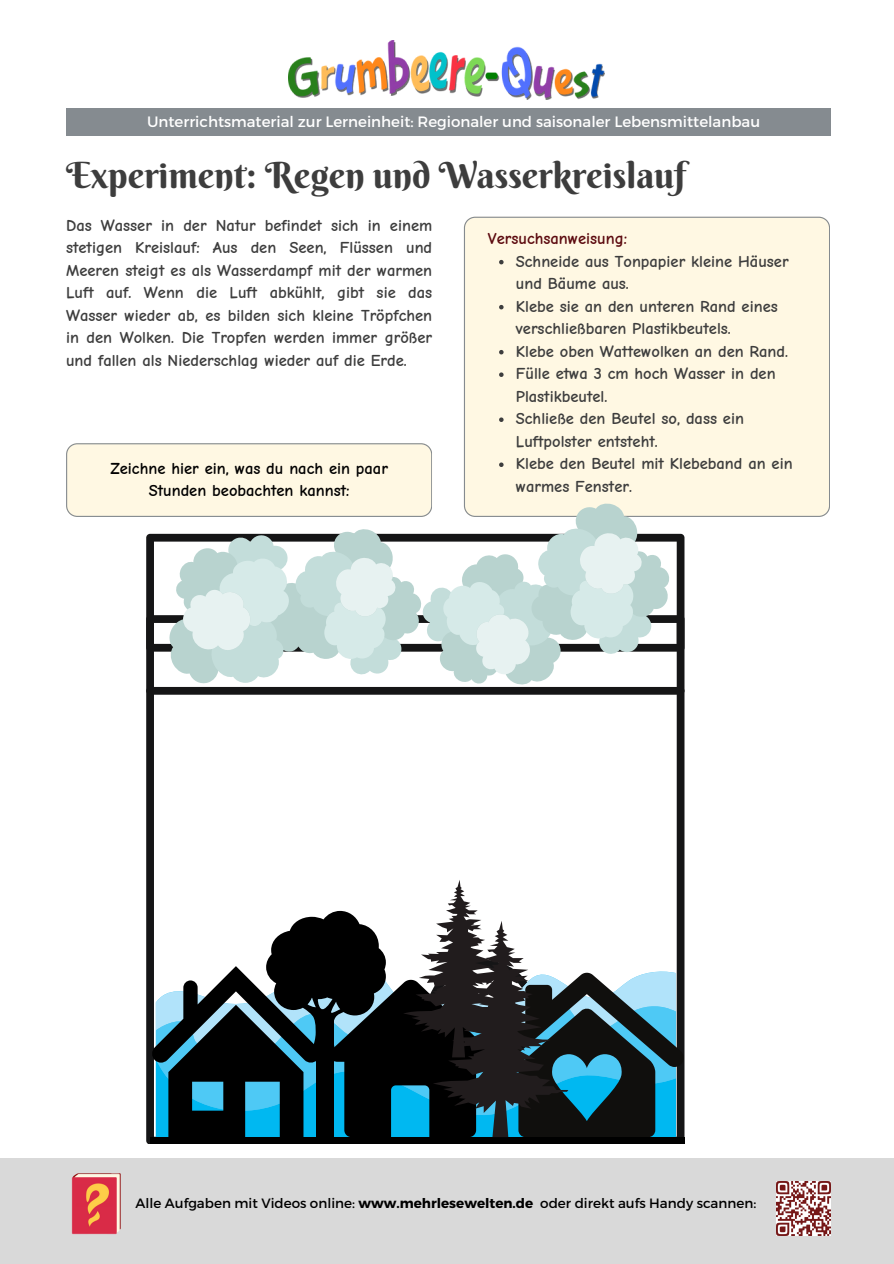
<style>
.page{position:relative;width:894px;height:1264px;background:#fff}
.page>*{position:absolute;margin:0;border:0;box-sizing:border-box;transform-origin:0 0}
.t1{font:36px "Berkshire Swash";color:#3d3d3d}
.t2{font:24px "Montserrat";color:#fff}
.t3{font:700 16.5px/22.5px "Comic Neue";color:#3d3d3d}
.t4{font:700 16.5px/22.5px "Comic Neue";color:#000;text-align:center}
.t5{font:700 16.5px "Comic Neue";color:#5c0a0f}
.t6{font:15px "Montserrat";color:#fff}
.t7{font:13.5px "Montserrat";color:#000}
.s1{font-weight:700}
</style>
<div class="page">
<div style="left:464px;top:217px;width:365px;height:300px;background:#fff8e3"></div>
<svg style="left:499px;top:260px;width:4px;height:4px"></svg>
<svg style="left:499px;top:305px;width:4px;height:4px"></svg>
<svg style="left:499px;top:350px;width:4px;height:4px"></svg>
<svg style="left:499px;top:372px;width:4px;height:5px"></svg>
<svg style="left:499px;top:417px;width:4px;height:5px"></svg>
<svg style="left:146px;top:696px;width:538px;height:448px"></svg>
<svg style="left:151px;top:879px;width:533px;height:265px"></svg>
<div style="left:316px;top:1014px;width:17px;height:129px;background:#000"></div>
<div style="left:0;top:1157px;width:893px;height:106px;background:#d9d9d9"></div>
<div style="left:66px;top:108px;width:763px;height:28px;background:#858b90"></div>
<img style="left:289px;top:41px;width:315px;height:58px">
<img style="left:71px;top:1173px;width:50px;height:61px">
<img style="left:776px;top:1181px;width:54px;height:53px">
<svg style="left:66px;top:443px;width:625px;height:253px"></svg>
<p class="t2" style="left:108px;top:105px;width:146px">May 10,2025</p>
<p class="t2" style="left:641px;top:105px;width:143px">Page : 01/02</p>
<p class="t1" style="left:66px;top:152px;width:621px">Experiment: Regen und Wasserkreislauf</p>
<p class="t6" style="left:147px;top:112px;width:614px">Unterrichtsmaterial zur Lerneinheit: Regionaler und saisonaler Lebensmittelanbau</p>
<p class="t3" style="left:66px;top:214px;width:367px;text-align:justify">Das Wasser in der Natur befindet sich in einem stetigen Kreislauf: Aus den Seen, Flüssen und Meeren steigt es als Wasserdampf mit der warmen Luft auf. Wenn die Luft abkühlt, gibt sie das Wasser wieder ab, es bilden sich kleine Tröpfchen in den Wolken. Die Tropfen werden immer größer und fallen als Niederschlag wieder auf die Erde.</p>
<p class="t4" style="left:110px;top:457px;width:279px">Zeichne hier ein, was du nach ein paar<br>Stunden beobachten kannst:</p>
<p class="t5" style="left:487px;top:229px;width:141px">Versuchsanweisung:</p>
<h2 class="t3" style="left:515px;top:250px;width:274px">Schneide aus Tonpapier kleine Häuser und Bäume aus.</h2>
<h2 class="t3" style="left:515px;top:295px;width:263px">Klebe sie an den unteren Rand eines verschließbaren Plastikbeutels.</h2>
<h4 class="t3" style="left:515px;top:340px;width:274px">Klebe oben Wattewolken an den Rand.</h4>
<h1 class="t3" style="left:515px;top:362px;width:261px">Fülle etwa 3 cm hoch Wasser in den<br>Plastikbeutel.</h1>
<h3 class="t3" style="left:515px;top:407px;width:229px">Schließe den Beutel so, dass ein<br>Luftpolster entsteht.</h3>
<h3 class="t3" style="left:515px;top:452px;width:278px">Klebe den Beutel mit Klebeband an ein warmes Fenster.</h3>
<h3 class="t7" style="left:135px;top:1194px;width:622px">Alle Aufgaben mit Videos online: <span class="s1">www.mehrlesewelten.de</span> oder direkt aufs Handy scannen:</h3>
</div>
